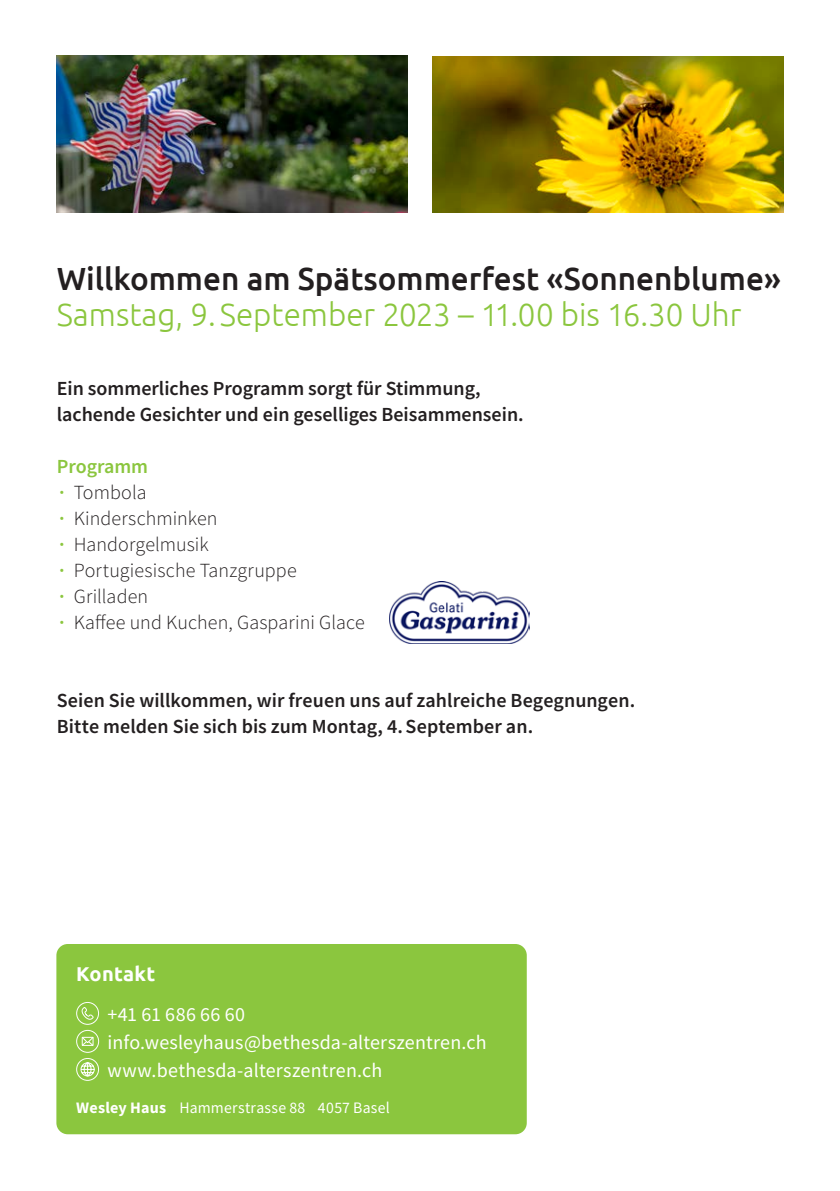
<style>
.page{position:relative;width:840px;height:1191px;background:#fff}
.page>*{position:absolute;margin:0;border:0;box-sizing:border-box;transform-origin:0 0}
.t1{font:300 32px "Ubuntu";color:#8bc63e}
.t2{font:500 32px "Ubuntu";color:#231f20}
.t3{font:600 20px/26px "Source Sans Pro";color:#231f20}
.t4{font:300 20px/26px "Source Sans Pro";letter-spacing:.005em;color:#231f20}
.t5{font:20px/28px "Source Sans Pro";letter-spacing:.01em;color:#fff}
.t6{font:700 20px "Ubuntu";letter-spacing:.01em;color:#fff}
.t7{font:16px "Source Sans Pro";letter-spacing:.015em;color:#fff}
.s1{font-weight:600;color:#8bc63e}
.s2{font-weight:700}
</style>
<div class="page">
<div style="left:56px;top:944px;width:470px;height:190px;background:#8bc63e;border-radius:11px"></div>
<div style="left:76px;top:1002px;width:23px;height:22px;border:1px solid #fff;border-radius:50%"></div>
<svg style="left:82px;top:1007px;width:12px;height:13px"></svg>
<div style="left:76px;top:1030px;width:23px;height:22px;border:1px solid #fff;border-radius:50%"></div>
<svg style="left:81px;top:1036px;width:13px;height:10px"></svg>
<div style="left:76px;top:1058px;width:23px;height:22px;border:1px solid #fff;border-radius:50%"></div>
<svg style="left:80px;top:1062px;width:15px;height:14px"></svg>
<img style="left:389px;top:581px;width:140px;height:62px">
<img style="left:57px;top:55px;width:350px;height:158px">
<img style="left:432px;top:57px;width:350px;height:156px">
<h1 class="t2" style="left:57px;top:258px;width:725px">Willkommen am Spätsommerfest «Sonnenblume»</h1>
<h1 class="t1" style="left:57px;top:295px;width:685px">Samstag, 9.September 2023 – 11.00 bis 16.30 Uhr</h1>
<p class="t3" style="left:57px;top:375px;width:468px">Ein sommerliches Programm sorgt für Stimmung, lachende Gesichter und ein geselliges Beisammensein.</p>
<p class="t4" style="left:57px;top:453px;width:309px"><span class="s1">Programm<br>∙</span> Tombola<br><span class="s1">∙</span> Kinderschminken<br><span class="s1">∙</span> Handorgelmusik<br><span class="s1">∙</span> Portugiesische Tanzgruppe<br><span class="s1">∙</span> Grilladen<br><span class="s1">∙</span> Kaffee und Kuchen, Gasparini Glace</p>
<p class="t3" style="left:57px;top:687px;width:579px">Seien Sie willkommen, wir freuen uns auf zahlreiche Begegnungen.<br>Bitte melden Sie sich bis zum Montag, 4.September an.</p>
<p class="t6" style="left:76px;top:962px;width:80px">Kontakt</p>
<p class="t5" style="left:107px;top:1000px;width:380px">+41 61 686 66 60 info.wesleyhaus@bethesda-alterszentren.ch www.bethesda-alterszentren.ch</p>
<p class="t7" style="left:76px;top:1097px;width:315px"><span class="s2">Wesley Haus</span> Hammerstrasse 88 4057 Basel</p>
</div>
